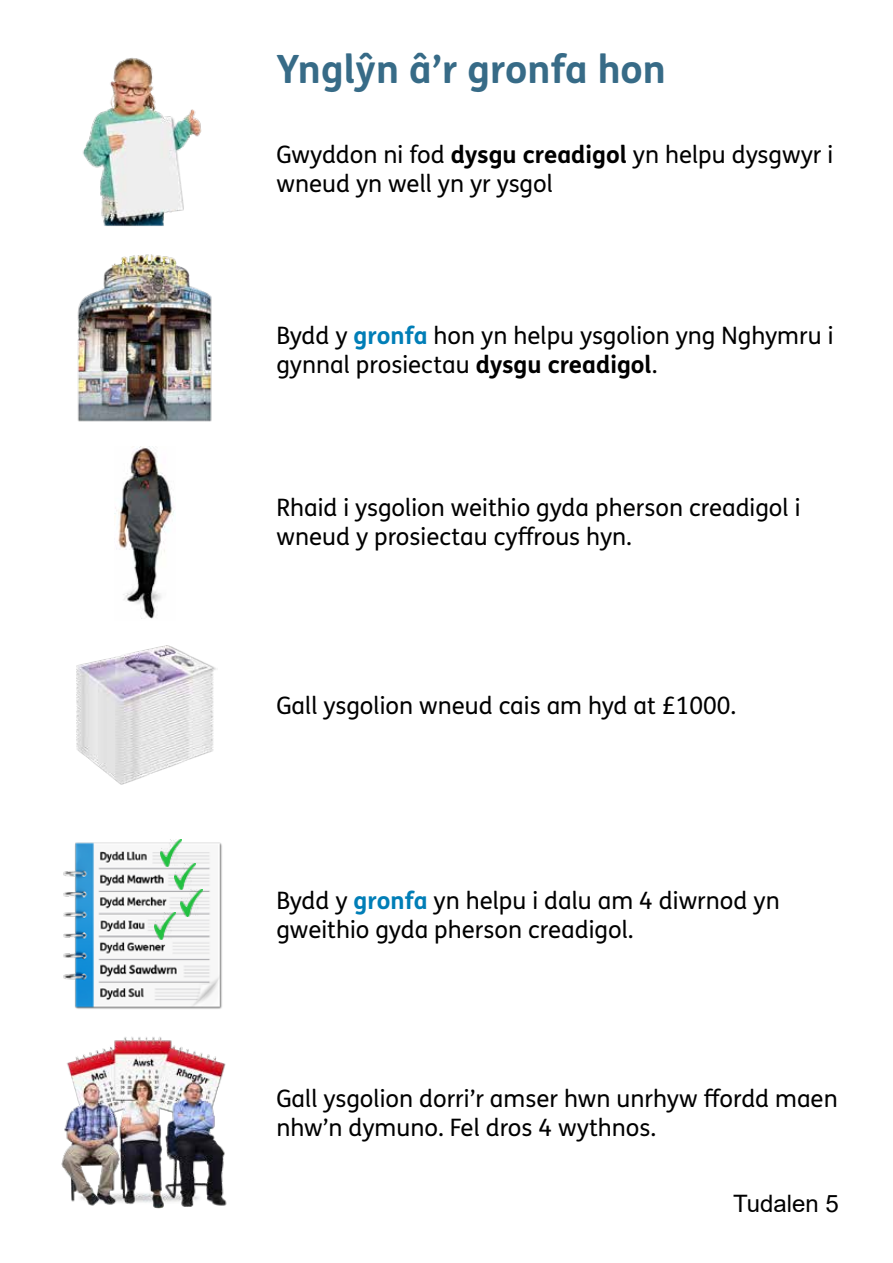
<style>
.page{position:relative;width:893px;height:1263px;background:#fff}
.page>*{position:absolute;margin:0;border:0;box-sizing:border-box;transform-origin:0 0}
.t1{font:700 39px "FS Me Pro";color:#376b87}
.t2{font:24px/28.8px "FS Me Pro";color:#000}
.t3{font:24px "Arial";color:#000}
.s1{font-weight:700}
.s2{font-weight:700;color:#007eb7}
</style>
<div class="page">
<img style="left:76px;top:645px;width:140px;height:140px">
<img style="left:61px;top:1037px;width:166px;height:172px">
<img style="left:83px;top:58px;width:119px;height:168px">
<img style="left:77px;top:254px;width:135px;height:168px">
<img style="left:114px;top:446px;width:60px;height:173px">
<img style="left:63px;top:839px;width:159px;height:170px">
<img style="left:161px;top:840px;width:21px;height:27px">
<img style="left:175px;top:863px;width:21px;height:27px">
<img style="left:181px;top:890px;width:21px;height:26px">
<img style="left:154px;top:912px;width:21px;height:27px">
<h1 class="t1" style="left:276px;top:39px;width:391px">Ynglŷn â’r gronfa hon</h1>
<p class="t2" style="left:276px;top:140px;width:558px">Gwyddon ni fod <span class="s1">dysgu creadigol</span> yn helpu dysgwyr i wneud yn well yn yr ysgol</p>
<p class="t2" style="left:276px;top:321px;width:559px">Bydd y <span class="s2">gronfa</span> hon yn helpu ysgolion yng Nghymru i gynnal prosiectau <span class="s1">dysgu creadigol</span>.</p>
<p class="t2" style="left:276px;top:493px;width:526px">Rhaid i ysgolion weithio gyda pherson creadigol i wneud y prosiectau cyfrous hyn.</p>
<p class="t2" style="left:276px;top:691px;width:461px">Gall ysgolion wneud cais am hyd at £1000.</p>
<p class="t2" style="left:276px;top:886px;width:505px">Bydd y <span class="s2">gronfa</span> yn helpu i dalu am 4 diwrnod yn gweithio gyda pherson creadigol.</p>
<p class="t2" style="left:276px;top:1084px;width:563px">Gall ysgolion dorri’r amser hwn unrhyw fordd maen nhw’n dymuno. Fel dros 4 wythnos.</p>
<p class="t3" style="left:733px;top:1187px;width:107px">Tudalen 5</p>
</div>
